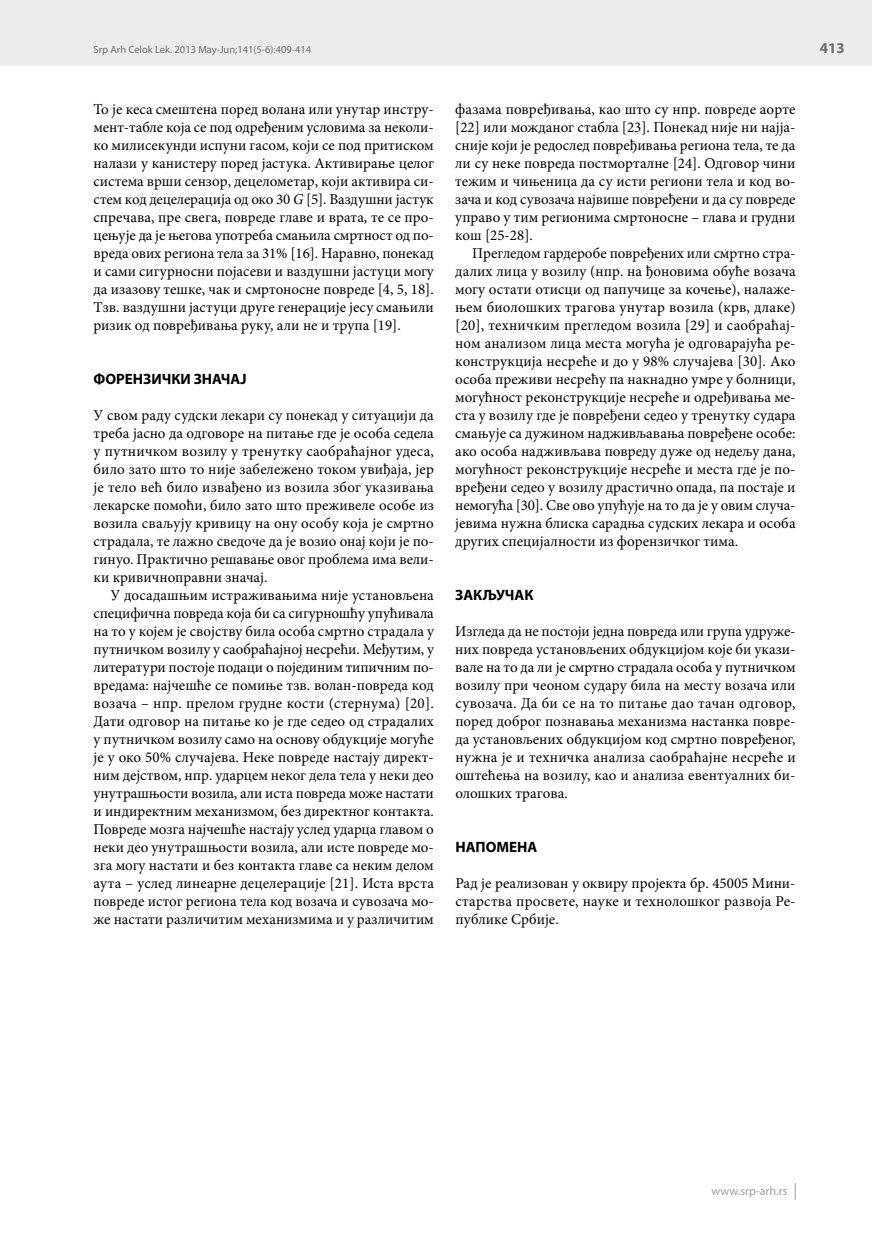
<style>
.page{position:relative;width:872px;height:1234px;background:#fff}
.page>*{position:absolute;margin:0;border:0;box-sizing:border-box;transform-origin:0 0}
.t1{font:15px/18px "Minion Pro";color:#000;text-align:justify}
.t2{font:700 15px "Myriad Pro";color:#000}
.t3{font:700 15px "Myriad Pro";color:#6f6f6e}
.t4{font:12px "Myriad Pro";letter-spacing:.005em;color:#9c9d9d}
.t5{font:10.5px "Myriad Pro";color:#6f6f6e}
.s1{font-style:italic}
</style>
<div class="page">
<div style="left:0;top:0;width:872px;height:66px;background:#ececed"></div>
<svg style="left:795px;top:1183px;width:1px;height:16px"></svg>
<p class="t5" style="left:94px;top:44px;width:219px">Srp Arh Celok Lek. 2013 May-Jun;141(5-6):409-414</p>
<p class="t3" style="left:820px;top:40px;width:26px">413</p>
<p class="t1" style="left:93px;top:100px;width:342px">То је кеса смештена поред волана или унутар инстру&shy;мент-табле која се под одређеним условима за неколи&shy;ко милисекунди испуни гасом, који се под притиском налази у канистеру поред јастука. Активирање целог система врши сензор, децелометар, који активира си&shy;стем код децелерација од око 30 <span class="s1">G</span> [5]. Ваздушни јастук спречава, пре свега, повреде главе и врата, те се про&shy;цењује да је његова употреба смањила смртност од по&shy;вреда ових региона тела за 31% [16]. Наравно, понекад и сами сигурносни појасеви и ваздушни јастуци могу да изазову тешке, чак и смртоносне повреде [4, 5, 18].<br>Тзв. ваздушни јастуци друге генерације јесу смањили ризик од повређивања руку, али не и трупа [19].</p>
<p class="t2" style="left:94px;top:370px;width:155px">ФОРЕНЗИЧКИ ЗНАЧАЈ</p>
<p class="t1" style="left:94px;top:406px;width:342px">У свом раду судски лекари су понекад у ситуацији да треба јасно да одговоре на питање где је особа седела у путничком возилу у тренутку саобраћајног удеса, било зато што то није забележено током увиђаја, јер је тело већ било извађено из возила због указивања лекарске помоћи, било зато што преживеле особе из возила сваљују кривицу на ону особу која је смртно страдала, те лажно сведоче да је возио онај који је по&shy;гинуо. Практично решавање овог проблема има вели&shy;ки кривичноправни значај.</p>
<p class="t1" style="left:94px;top:586px;width:342px;text-indent:17px">У досадашњим истраживањима није установљена специфична повреда која би са сигурношћу упућивала на то у којем је својству била особа смртно страдала у путничком возилу у саобраћајној несрећи. Међутим, у литератури постоје подаци о појединим типичним по&shy;вредама: најчешће се помиње тзв. волан-повреда код возача – нпр. прелом грудне кости (стернума) [20].<br>Дати одговор на питање ко је где седео од страдалих у путничком возилу само на основу обдукције могуће је у око 50% случајева. Неке повреде настају директ&shy;ним дејством, нпр. ударцем неког дела тела у неки део унутрашњости возила, али иста повреда може настати и индиректним механизмом, без директног контакта.<br>Повреде мозга најчешће настају услед ударца главом о неки део унутрашњости возила, али исте повреде мо&shy;зга могу настати и без контакта главе са неким делом аута – услед линеарне децелерације [21]. Иста врста повреде истог региона тела код возача и сувозача мо&shy;же настати различитим механизмима и у различитим</p>
<p class="t1" style="left:455px;top:100px;width:342px">фазама повређивања, као што су нпр. повреде аорте [22] или можданог стабла [23]. Понекад није ни најја&shy;сније који је редослед повређивања региона тела, те да ли су неке повреда постморталне [24]. Одговор чини тежим и чињеница да су исти региони тела и код во&shy;зача и код сувозача највише повређени и да су повреде управо у тим регионима смртоносне – глава и грудни кош [25-28].</p>
<p class="t1" style="left:455px;top:244px;width:342px;text-indent:17px">Прегледом гардеробе повређених или смртно стра&shy;далих лица у возилу (нпр. на ђоновима обуће возача могу остати отисци од папучице за кочење), налаже&shy;њем биолошких трагова унутар возила (крв, длаке) [20], техничким прегледом возила [29] и саобраћај&shy;ном анализом лица места могућа је одговарајућа ре&shy;конструкција несреће и до у 98% случајева [30]. Ако особа преживи несрећу па накнадно умре у болници, могућност реконструкције несреће и одређивања ме&shy;ста у возилу где је повређени седео у тренутку судара смањује са дужином надживљавања повређене особе: ако особа надживљава повреду дуже од недељу дана, могућност реконструкције несреће и места где је по&shy;вређени седео у возилу драстично опада, па постаје и немогућа [30]. Све ово упућује на то да је у овим случа&shy;јевима нужна блиска сарадња судских лекара и особа других специјалности из форензичког тима.</p>
<p class="t2" style="left:455px;top:586px;width:80px">ЗАКЉУЧАК</p>
<p class="t1" style="left:455px;top:622px;width:342px">Изгледа да не постоји једна повреда или група удруже&shy;них повреда установљених обдукцијом које би укази&shy;вале на то да ли је смртно страдала особа у путничком возилу при чеоном судару била на месту возача или сувозача. Да би се на то питање дао тачан одговор, поред доброг познавања механизма настанка повре&shy;да установљених обдукцијом код смртно повређеног, нужна је и техничка анализа саобраћајне несреће и оштећења на возилу, као и анализа евентуалних би&shy;олошких трагова.</p>
<p class="t2" style="left:455px;top:838px;width:83px">НАПОМЕНА</p>
<p class="t1" style="left:455px;top:874px;width:342px">Рад је реализован у оквиру пројекта бр. 45005 Мини&shy;старства просвете, науке и технолошког развоја Ре&shy;публике Србије.</p>
<p class="t4" style="left:711px;top:1184px;width:77px">www.srp-arh.rs</p>
</div>
